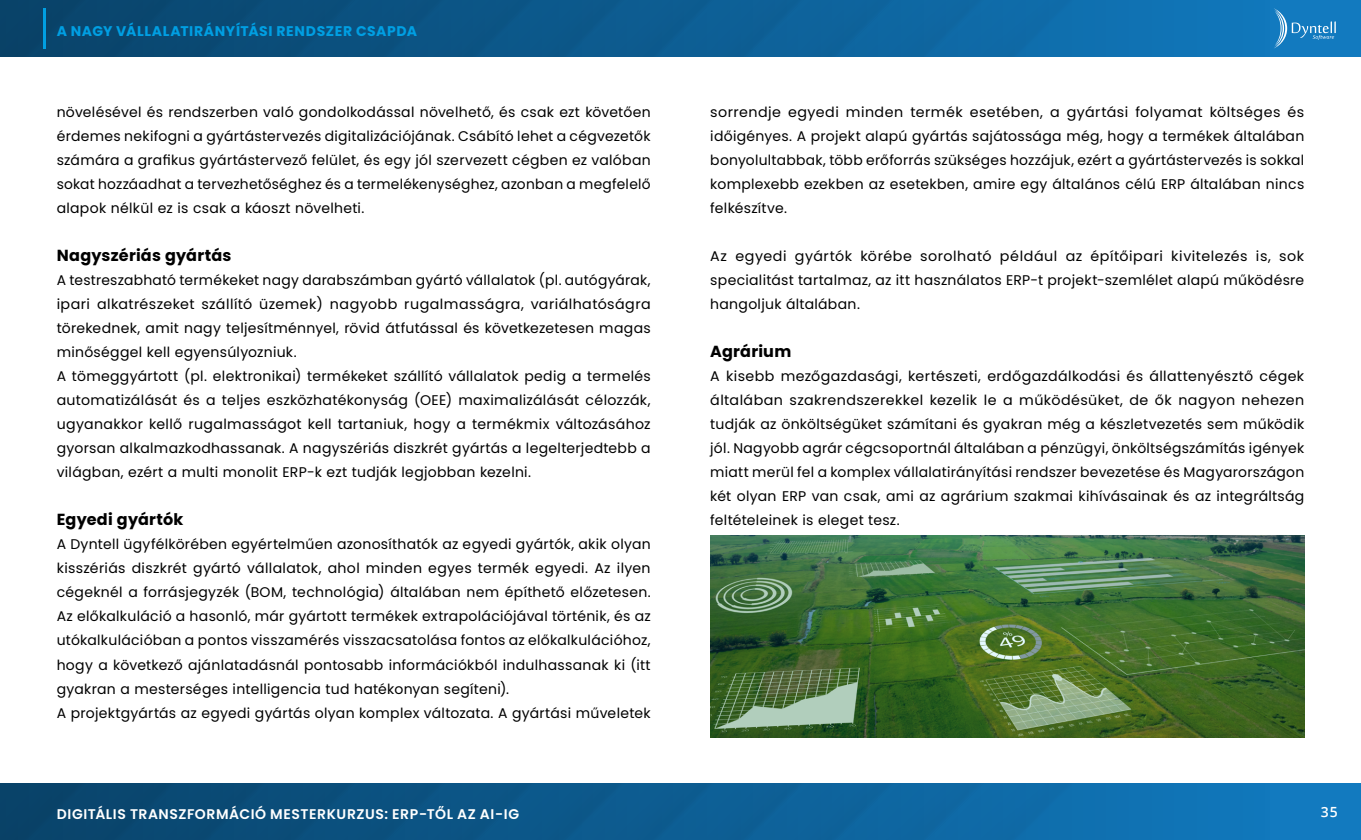
<style>
.page{position:relative;width:1361px;height:840px;background:#fff}
.page>*{position:absolute;margin:0;border:0;box-sizing:border-box;transform-origin:0 0}
.t1{font:700 16px "Poppins";letter-spacing:.015em;color:#000}
.t2{font:14px/24px "Poppins";letter-spacing:.02em;color:#000;text-align:justify}
.t3{font:600 14px "Poppins";letter-spacing:.04em;color:#fff}
.t4{font:700 14px "Poppins";letter-spacing:.04em;color:#009fe3}
.t5{font:600 14px "Open Sans";color:#fff}
</style>
<div class="page">
<div style="left:0;top:0;width:1361px;height:57px;background:linear-gradient(to right,#094166,#117bc0)"></div>
<div style="left:0;top:782px;width:1361px;height:57px;background:linear-gradient(to right,#094166,#117bc0)"></div>
<svg style="left:1273px;top:8px;width:62px;height:40px;background:#2d89c6"></svg>
<img style="left:710px;top:535px;width:594px;height:202px">
<hr style="left:43px;top:8px;width:3px;height:41px;background:#009fe3">
<p class="t4" style="left:57px;top:23px;width:362px">A NAGY VÁLLALATIRÁNYÍTÁSI RENDSZER CSAPDA</p>
<p class="t2" style="left:57px;top:100px;width:595px">növelésével és rendszerben való gondolkodással növelhető, és csak ezt követően érdemes nekifogni a gyártástervezés digitalizációjának. Csábító lehet a cégvezetők számára a grafikus gyártástervező felület, és egy jól szervezett cégben ez valóban sokat hozzáadhat a tervezhetőséghez és a termelékenységhez, azonban a megfelelő alapok nélkül ez is csak a káoszt növelheti.</p>
<p class="t1" style="left:57px;top:246px;width:176px">Nagyszériás gyártás</p>
<p class="t2" style="left:57px;top:268px;width:595px;text-align:left">A testreszabható termékeket nagy darabszámban gyártó vállalatok (pl. autógyárak, ipari alkatrészeket szállító üzemek) nagyobb rugalmasságra, variálhatóságra törekednek, amit nagy teljesítménnyel, rövid átfutással és következetesen magas minőséggel kell egyensúlyozniuk.<br>A tömeggyártott (pl. elektronikai) termékeket szállító vállalatok pedig a termelés automatizálását és a teljes eszközhatékonyság (OEE) maximalizálását célozzák, ugyanakkor kellő rugalmasságot kell tartaniuk, hogy a termékmix változásához gyorsan alkalmazkodhassanak. A nagyszériás diszkrét gyártás a legelterjedtebb a világban, ezért a multi monolit ERP-k ezt tudják legjobban kezelni.</p>
<p class="t1" style="left:57px;top:510px;width:128px">Egyedi gyártók</p>
<p class="t2" style="left:57px;top:532px;width:595px;text-align:left">A Dyntell ügyfélkörében egyértelműen azonosíthatók az egyedi gyártók, akik olyan kisszériás diszkrét gyártó vállalatok, ahol minden egyes termék egyedi. Az ilyen cégeknél a forrásjegyzék (BOM, technológia) általában nem építhető előzetesen.<br>Az előkalkuláció a hasonló, már gyártott termékek extrapolációjával történik, és az utókalkulációban a pontos visszamérés visszacsatolása fontos az előkalkulációhoz, hogy a következő ajánlatadásnál pontosabb információkból indulhassanak ki (itt gyakran a mesterséges intelligencia tud hatékonyan segíteni).<br>A projektgyártás az egyedi gyártás olyan komplex változata. A gyártási műveletek</p>
<p class="t2" style="left:710px;top:100px;width:595px">sorrendje egyedi minden termék esetében, a gyártási folyamat költséges és időigényes. A projekt alapú gyártás sajátossága még, hogy a termékek általában bonyolultabbak, több erőforrás szükséges hozzájuk, ezért a gyártástervezés is sokkal komplexebb ezekben az esetekben, amire egy általános célú ERP általában nincs felkészítve.</p>
<p class="t2" style="left:710px;top:244px;width:595px">Az egyedi gyártók körébe sorolható például az építőipari kivitelezés is, sok specialitást tartalmaz, az itt használatos ERP-t projekt-szemlélet alapú működésre hangoljuk általában.</p>
<p class="t1" style="left:710px;top:342px;width:83px">Agrárium</p>
<p class="t2" style="left:710px;top:364px;width:595px">A kisebb mezőgazdasági, kertészeti, erdőgazdálkodási és állattenyésztő cégek általában szakrendszerekkel kezelik le a működésüket, de ők nagyon nehezen tudják az önköltségüket számítani és gyakran még a készletvezetés sem működik jól. Nagyobb agrár cégcsoportnál általában a pénzügyi, önköltségszámítás igények miatt merül fel a komplex vállalatirányítási rendszer bevezetése és Magyarországon két olyan ERP van csak, ami az agrárium szakmai kihívásainak és az integráltság feltételeinek is eleget tesz.</p>
<p class="t3" style="left:57px;top:805px;width:464px">DIGITÁLIS TRANSZFORMÁCIÓ MESTERKURZUS: ERP-TŐL AZ AI-IG</p>
<p class="t5" style="left:1321px;top:801px;width:18px">35</p>
</div>
